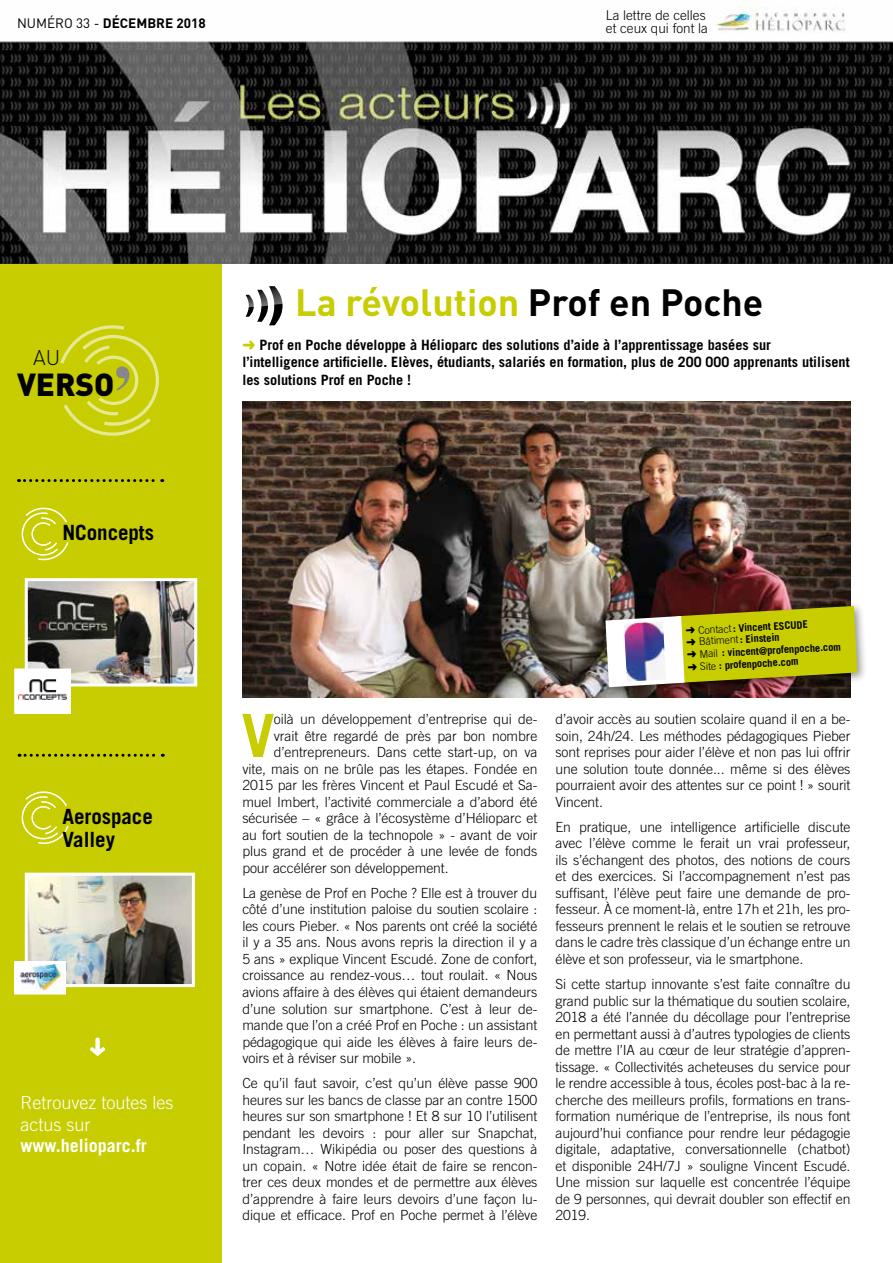
<style>
.page{position:relative;width:893px;height:1263px;background:#fff}
.page>*{position:absolute;margin:0;border:0;box-sizing:border-box;transform-origin:0 0}
.t1{font:700 59.7px "Trade Gothic";color:#c7cd00}
.t2{font:700 37.5px "DIN";color:#c7cd00}
.t3{font:900 31.5px "DIN";color:#000}
.t4{font:700 21px/22.5px "Trade Gothic";letter-spacing:-.005em;color:#000}
.t5{font:300 21px "DIN";color:#000}
.t6{font:300 18px/21.6px "Trade Gothic";color:#fff}
.t7{font:700 18px "Trade Gothic";color:#fff}
.t8{font:700 14.25px/17.1px "Trade Gothic";color:#000}
.t9{font:300 13.95px/16.5px "Trade Gothic";letter-spacing:-.005em;color:#000;text-align:justify}
.t10{font:300 13.5px/13.5px "Trade Gothic";color:#000}
.t11{font:700 13.5px "DIN";color:#000}
.t12{font:700 10.5px/11.2px "Trade Gothic";color:#000}
.s1{font-weight:400}
.s2{color:#000}
.s3{color:#c7cd00}
.s4{font-weight:300}
</style>
<div class="page">
<div style="left:0;top:248px;width:222px;height:1015px;background:#c7cd00"></div>
<img style="left:0;top:3px;width:893px;height:261px">
<svg style="left:245px;top:286px;width:38px;height:40px"></svg>
<img style="left:242px;top:402px;width:608px;height:295px">
<div style="left:601px;top:601px;width:267px;height:97px;background:#000;opacity:.43"></div>
<svg style="left:605px;top:606px;width:252px;height:81px;background:#b5b22e"></svg>
<img style="left:624px;top:622px;width:42px;height:59px">
<svg style="left:60px;top:325px;width:99px;height:111px"></svg>
<svg style="left:90px;top:1037px;width:15px;height:19px"></svg>
<svg style="left:19px;top:754px;width:144px;height:3px"></svg>
<svg style="left:19px;top:479px;width:144px;height:3px"></svg>
<svg style="left:22px;top:508px;width:47px;height:52px"></svg>
<img style="left:29px;top:582px;width:164px;height:100px">
<div style="left:25px;top:578px;width:172px;height:108px;border:3px solid #fff"></div>
<div style="left:15px;top:669px;width:55px;height:44px;background:#fff"></div>
<img style="left:18px;top:679px;width:49px;height:21px">
<div style="left:14px;top:668px;width:57px;height:46px;border:1px solid #fff"></div>
<svg style="left:22px;top:791px;width:47px;height:53px"></svg>
<img style="left:29px;top:877px;width:162px;height:106px">
<div style="left:25px;top:873px;width:170px;height:114px;border:3px solid #fff"></div>
<div style="left:15px;top:962px;width:50px;height:32px;background:#fff"></div>
<img style="left:16px;top:964px;width:48px;height:28px">
<div style="left:14px;top:961px;width:52px;height:33px;border:1px solid #fff"></div>
<p class="t11" style="left:17px;top:15px;width:190px"><span class="s1">NUMÉRO 33 -</span> DÉCEMBRE 2018</p>
<p class="t10" style="left:606px;top:8px;width:104px">La lettre de celles et ceux qui font la</p>
<h3 class="t5" style="left:33px;top:344px;width:29px">AU</h3>
<h3 class="t3" style="left:17px;top:364px;width:99px">VERSO</h3>
<h3 class="t4" style="left:62px;top:521px;width:93px">NConcepts</h3>
<h3 class="t4" style="left:62px;top:805px;width:92px">Aerospace<br>Valley</h3>
<p class="t6" style="left:21px;top:1092px;width:154px">Retrouvez toutes les actus sur</p>
<p class="t7" style="left:21px;top:1135px;width:128px">www.helioparc.fr</p>
<h2 class="t2" style="left:295px;top:278px;width:470px">La révolution <span class="s2">Prof en Poche</span></h2>
<p class="t8" style="left:242px;top:336px;width:609px"><span class="s3">➜</span> Prof en Poche développe à Hélioparc des solutions d’aide à l’apprentissage basées sur l’intelligence artificielle. Elèves, étudiants, salariés en formation, plus de 200 000 apprenants utilisent les solutions Prof en Poche !</p>
<h1 class="t1" style="left:241px;top:699px;width:35px">V</h1>
<p class="t9" style="left:274px;top:711px;width:265px">oilà un développement d’entreprise qui de-</p>
<p class="t9" style="left:274px;top:727px;width:265px">vrait être regardé de près par bon nombre</p>
<p class="t9" style="left:274px;top:744px;width:265px">d’entrepreneurs. Dans cette start-up, on va</p>
<p class="t9" style="left:242px;top:760px;width:297px">vite, mais on ne brûle pas les étapes. Fondée en</p>
<p class="t9" style="left:242px;top:777px;width:297px">2015 par les frères Vincent et Paul Escudé et Sa-</p>
<p class="t9" style="left:242px;top:793px;width:297px">muel Imbert, l’activité commerciale a d’abord été</p>
<p class="t9" style="left:242px;top:810px;width:297px">sécurisée – « grâce à l’écosystème d’Hélioparc et</p>
<p class="t9" style="left:242px;top:826px;width:297px">au fort soutien de la technopole » - avant de voir</p>
<p class="t9" style="left:242px;top:843px;width:297px">plus grand et de procéder à une levée de fonds</p>
<p class="t9" style="left:242px;top:859px;width:208px">pour accélérer son développement.</p>
<p class="t9" style="left:242px;top:884px;width:297px">La genèse de Prof en Poche ? Elle est à trouver du côté d’une institution paloise du soutien scolaire : les cours Pieber. « Nos parents ont créé la société il y a 35 ans. Nous avons repris la direction il y a 5 ans » explique Vincent Escudé. Zone de confort, croissance au rendez-vous… tout roulait. « Nous avions affaire à des élèves qui étaient demandeurs d’une solution sur smartphone. C’est à leur de&shy;mande que l’on a créé Prof en Poche : un assistant pédagogique qui aide les élèves à faire leurs de&shy;voirs et à réviser sur mobile ».</p>
<p class="t9" style="left:242px;top:1075px;width:297px">Ce qu’il faut savoir, c’est qu’un élève passe 900 heures sur les bancs de classe par an contre 1500 heures sur son smartphone ! Et 8 sur 10 l’utilisent pendant les devoirs : pour aller sur Snapchat, Instagram… Wikipédia ou poser des questions à un copain. « Notre idée était de faire se rencon&shy;trer ces deux mondes et de permettre aux élèves d’apprendre à faire leurs devoirs d’une façon lu&shy;dique et efficace. Prof en Poche permet à l’élève</p>
<p class="t12" style="left:685px;top:625px;width:124px;rotate:-3deg">➜ <span class="s4">Contact</span>: Vincent ESCUDE ➜ <span class="s4">Bâtiment</span>: Einstein</p>
<p class="t12" style="left:687px;top:648px;width:156px;line-height:12.6px;rotate:-3deg">➜ <span class="s4">Mail</span> : vincent@profenpoche.com ➜ <span class="s4">Site</span> : profenpoche.com</p>
<p class="t9" style="left:555px;top:711px;width:297px">d’avoir accès au soutien scolaire quand il en a be&shy;soin, 24h/24. Les méthodes pédagogiques Pieber sont reprises pour aider l’élève et non pas lui offrir une solution toute donnée... même si des élèves pourraient avoir des attentes sur ce point ! » sourit Vincent.</p>
<p class="t9" style="left:555px;top:818px;width:297px">En pratique, une intelligence artificielle discute avec l’élève comme le ferait un vrai professeur, ils s’échangent des photos, des notions de cours et des exercices. Si l’accompagnement n’est pas suffisant, l’élève peut faire une demande de pro&shy;fesseur. À ce moment-là, entre 17h et 21h, les pro&shy;fesseurs prennent le relais et le soutien se retrouve dans le cadre très classique d’un échange entre un élève et son professeur, via le smartphone.</p>
<p class="t9" style="left:555px;top:975px;width:297px">Si cette startup innovante s’est faite connaître du grand public sur la thématique du soutien scolaire, 2018 a été l’année du décollage pour l’entreprise en permettant aussi à d’autres typologies de clients de mettre l’IA au cœur de leur stratégie d’appren&shy;tissage. « Collectivités acheteuses du service pour le rendre accessible à tous, écoles post-bac à la re&shy;cherche des meilleurs profils, formations en trans&shy;formation numérique de l’entreprise, ils nous font aujourd’hui confiance pour rendre leur pédagogie digitale, adaptative, conversationnelle (chatbot) et disponible 24H/7J » souligne Vincent Escudé.<br>Une mission sur laquelle est concentrée l’équipe de 9 personnes, qui devrait doubler son effectif en 2019.</p>
</div>
